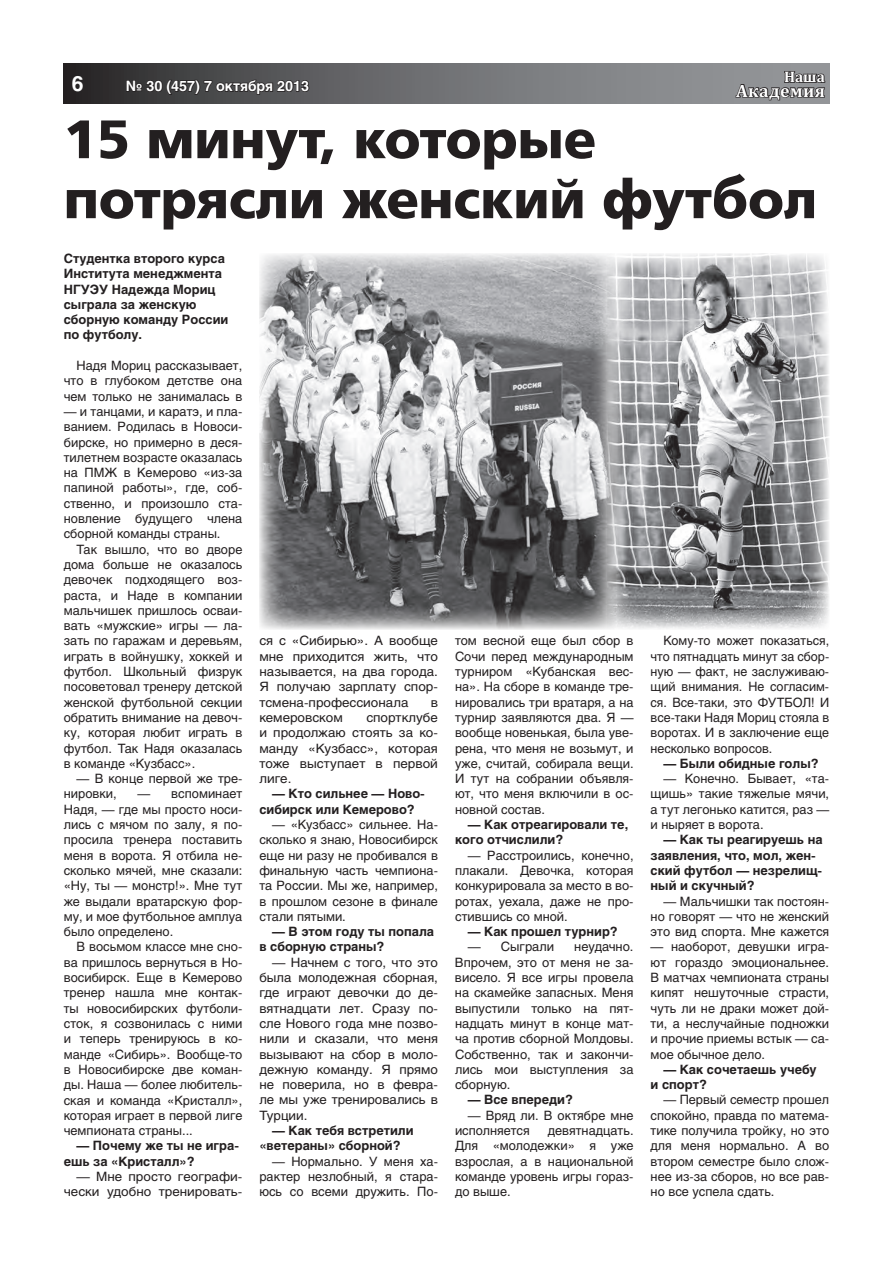
<style>
.page{position:relative;width:893px;height:1263px;background:#fff}
.page>*{position:absolute;margin:0;border:0;box-sizing:border-box;transform-origin:0 0}
.t1{font:700 54px/60px "AG Foreigner";color:#231f20}
.t2{font:700 21px "Helios";color:#fff}
.t3{font:700 17.85px "Cambria";letter-spacing:.02em;color:#fff}
.t4{font:700 15.3px "Cambria";color:#fff}
.t5{font:700 14.25px "Helios";color:#fff}
.t6{font:12.75px/15.3px "Helios";color:#231f20;text-align:justify}
.t7{font:700 12.75px/15.3px "Helios";color:#231f20}
.t8{font:12.75px/15.3px "Helios";color:#231f20;text-align:justify;scale:1.05 1}
.t9{font:12.75px/15.3px "Helios";color:#231f20;text-align:justify;scale:1.04 1}
</style>
<div class="page">
<svg style="left:64px;top:64px;width:765px;height:39px;background:#6a6b6d"></svg>
<svg style="left:734px;top:70px;width:92px;height:31px;background:#6b6b6d"></svg>
<svg style="left:125px;top:78px;width:185px;height:18px;background:#3a393a"></svg>
<img style="left:259px;top:253px;width:348px;height:377px">
<img style="left:607px;top:253px;width:222px;height:376px">
<p class="t4" style="left:784px;top:66px;width:42px">Наша</p>
<h2 class="t2" style="left:72px;top:71px;width:13px">6</h2>
<p class="t5" style="left:126px;top:78px;width:185px">№ 30 (457) 7 октября 2013</p>
<h1 class="t1" style="left:64px;top:110px;width:755px">15 минут, которые потрясли женский футбол</h1>
<p class="t7" style="left:64px;top:251px;width:166px">Студентка второго курса<br>Института менеджмента<br>НГУЭУ Надежда Мориц сыграла за женскую сборную команду России по футболу.</p>
<p class="t6" style="left:64px;top:358px;width:180px;text-indent:13px">Надя Мориц рассказывает, что в глубоком детстве она чем только не занималась в</p>
<p class="t6" style="left:64px;top:404px;width:180px">— и танцами, и каратэ, и пла&shy;ванием. Родилась в Новоси&shy;бирске, но примерно в деся&shy;тилетнем возрасте оказалась на ПМЖ в Кемерово «из-за папиной работы», где, соб&shy;ственно, и произошло ста&shy;новление будущего члена сборной команды страны.</p>
<p class="t6" style="left:64px;top:541px;width:180px;text-indent:13px">Так вышло, что во дворе дома больше не оказалось девочек подходящего воз&shy;раста, и Наде в компании мальчишек пришлось осваи&shy;вать «мужские» игры — ла&shy;зать по гаражам и деревьям, играть в войнушку, хоккей и футбол. Школьный физрук посоветовал тренеру детской женской футбольной секции обратить внимание на девоч&shy;ку, которая любит играть в футбол. Так Надя оказалась в команде «Кузбасс».</p>
<p class="t6" style="left:64px;top:771px;width:180px;text-indent:13px">— В конце первой же тре&shy;нировки,</p>
<h3 class="t3" style="left:736px;top:78px;width:90px">Академия</h3>
<p class="t8" style="left:259px;top:633px;width:172px">ся с «Сибирью». А вообще мне приходится жить, что называется, на два города.<br>Я получаю зарплату спор&shy;тсмена-профессионала</p>
<p class="t6" style="left:455px;top:633px;width:180px">том весной еще был сбор в Сочи перед международным турниром «Кубанская вес&shy;на». На сборе в команде тре&shy;нировались три вратаря, а на турнир заявляются два. Я — вообще новенькая, была уве&shy;рена, что меня не возьмут, и уже, считай, собирала вещи.<br>И тут на собрании объявля&shy;ют, что меня включили в ос&shy;новной состав.</p>
<p class="t7" style="left:455px;top:817px;width:175px;text-indent:13px">— Как отреагировали те, кого отчислили?</p>
<p class="t6" style="left:455px;top:847px;width:180px;text-indent:13px">— Расстроились, конечно, плакали. Девочка, которая конкурировала за место в во&shy;ротах, уехала, даже не про&shy;стившись со мной.</p>
<p class="t7" style="left:468px;top:924px;width:152px">— Как прошел турнир?</p>
<p class="t6" style="left:468px;top:939px;width:88px">— Сыграли</p>
<p class="t6" style="left:651px;top:633px;width:180px;text-indent:13px">Кому-то может показаться, что пятнадцать минут за сбор&shy;ную — факт, не заслуживаю&shy;щий внимания. Не согласим&shy;ся. Все-таки, это ФУТБОЛ! И все-таки Надя Мориц стояла в воротах. И в заключение еще несколько вопросов.</p>
<p class="t7" style="left:663px;top:756px;width:157px">— Были обидные голы?</p>
<p class="t6" style="left:651px;top:771px;width:180px;text-indent:13px">— Конечно. Бывает, «та&shy;щишь» такие тяжелые мячи, а тут легонько катится, раз — и ныряет в ворота.</p>
<p class="t7" style="left:651px;top:832px;width:174px;text-indent:13px">— Как ты реагируешь на заявления, что, мол, жен&shy;ский футбол — незрелищ&shy;ный и скучный?</p>
<p class="t6" style="left:651px;top:893px;width:180px;text-indent:13px">— Мальчишки так постоян&shy;но говорят — что не женский это вид спорта. Мне кажется</p>
<p class="t6" style="left:651px;top:939px;width:180px">— наоборот, девушки игра&shy;ют гораздо эмоциональнее.<br>В матчах чемпионата страны кипят нешуточные страсти, чуть ли не драки может дой&shy;ти, а неслучайные подножки и прочие приемы встык — са&shy;мое обычное дело.</p>
<p class="t7" style="left:651px;top:1062px;width:168px;text-indent:13px">— Как сочетаешь учебу и спорт?</p>
<p class="t6" style="left:651px;top:1092px;width:180px;text-indent:13px">— Первый семестр прошел спокойно, правда по матема&shy;тике получила тройку, но это для меня нормально. А во втором семестре было слож&shy;нее из-за сборов, но все рав&shy;но все успела сдать.</p>
<p class="t8" style="left:431px;top:694px;width:8px">в</p>
<p class="t8" style="left:259px;top:710px;width:172px;text-indent:107px">спортклубе и продолжаю стоять за ко&shy;манду «Кузбасс», которая тоже выступает в первой лиге.</p>
<p class="t7" style="left:259px;top:786px;width:167px;text-indent:13px">— Кто сильнее — Ново&shy;сибирск или Кемерово?</p>
<p class="t6" style="left:259px;top:817px;width:180px;text-indent:13px">— «Кузбасс» сильнее. На&shy;сколько я знаю, Новосибирск еще ни разу не пробивался в финальную часть чемпиона&shy;та России. Мы же, например, в прошлом сезоне в финале стали пятыми.</p>
<p class="t7" style="left:259px;top:924px;width:176px;text-indent:13px">— В этом году ты попала в сборную страны?</p>
<p class="t9" style="left:259px;top:954px;width:173px;text-indent:13px">— Начнем с того, что это была молодежная сборная, где играют девочки до де&shy;вятнадцати лет. Сразу по&shy;сле Нового года мне позво&shy;нили и сказали, что меня вызывают на сбор в моло&shy;дежную команду. Я прямо не поверила, но в февра&shy;ле мы уже тренировались в Турции.</p>
<p class="t7" style="left:259px;top:1123px;width:156px;text-indent:13px">— Как тебя встретили «ветераны» сборной?</p>
<p class="t6" style="left:259px;top:1153px;width:180px;text-indent:13px">— Нормально. У меня ха&shy;рактер незлобный, я стара&shy;юсь со всеми дружить. По-</p>
<p class="t8" style="left:259px;top:710px;width:81px">кемеровском</p>
<p class="t6" style="left:64px;top:786px;width:180px;text-indent:74px">— вспоминает Надя, — где мы просто носи&shy;лись с мячом по залу, я по&shy;просила тренера поставить меня в ворота. Я отбила не&shy;сколько мячей, мне сказали: «Ну, ты — монстр!». Мне тут же выдали вратарскую фор&shy;му, и мое футбольное амплуа было определено.</p>
<p class="t6" style="left:64px;top:939px;width:180px;text-indent:13px">В восьмом классе мне сно&shy;ва пришлось вернуться в Но&shy;восибирск. Еще в Кемерово тренер нашла мне контак&shy;ты новосибирских футболи&shy;сток, я созвонилась с ними и теперь тренируюсь в ко&shy;манде «Сибирь». Вообще-то в Новосибирске две коман&shy;ды. Наша — более любитель&shy;ская и команда «Кристалл», которая играет в первой лиге чемпионата страны...</p>
<p class="t7" style="left:64px;top:1138px;width:177px;text-indent:13px">— Почему же ты не игра&shy;ешь за «Кристалл»?</p>
<p class="t8" style="left:64px;top:1169px;width:172px;text-align:right">— Мне просто географи&shy;чески удобно тренировать-</p>
<p class="t6" style="left:455px;top:939px;width:180px;text-indent:119px">неудачно.<br>Впрочем, это от меня не за&shy;висело. Я все игры провела на скамейке запасных. Меня выпустили только на пят&shy;надцать минут в конце мат&shy;ча против сборной Молдовы.<br>Собственно, так и закончи&shy;лись мои выступления за сборную.</p>
<p class="t7" style="left:468px;top:1092px;width:107px">— Все впереди?</p>
<p class="t6" style="left:455px;top:1107px;width:180px;text-indent:13px">— Вряд ли. В октябре мне исполняется</p>
<p class="t6" style="left:455px;top:1123px;width:180px;text-indent:93px">девятнадцать.<br>Для «молодежки» я уже взрослая, а в национальной команде уровень игры гораз&shy;до выше.</p>
</div>
